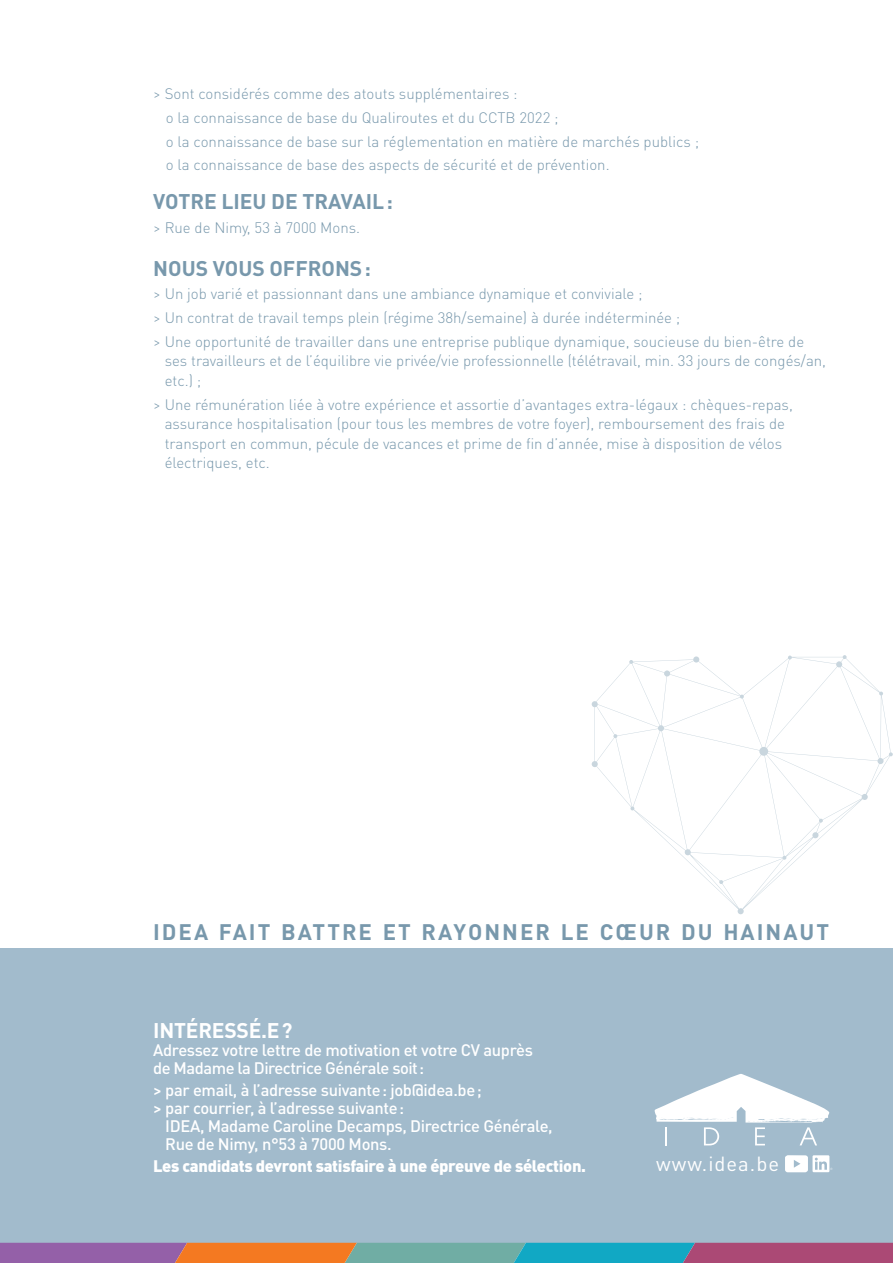
<style>
.page{position:relative;width:893px;height:1263px;background:#fff}
.page>*{position:absolute;margin:0;border:0;box-sizing:border-box;transform-origin:0 0}
.t1{font:700 22.2px "DIN";letter-spacing:.09em;color:#7898ac}
.t2{font:700 21px "DIN Pro";color:#7898ac}
.t3{font:700 21px "DIN Pro";letter-spacing:-.01em;color:#fff}
.t4{font:20.25px "DIN Pro";letter-spacing:.05em;color:#fff}
.t5{font:500 16.5px/18px "DIN Pro";letter-spacing:-.02em;color:#fff}
.t6{font:900 16.5px "DIN Pro";letter-spacing:-.02em;color:#fff}
.t7{font:300 15px/19.5px "DIN Pro";color:#7898ac}
</style>
<div class="page">
<div style="left:0;top:948px;width:893px;height:295px;background:#a2bbcc"></div>
<svg style="left:0;top:1243px;width:893px;height:20px;background:#8c7b87"></svg>
<svg style="left:785px;top:1155px;width:47px;height:17px"></svg>
<svg style="left:592px;top:655px;width:301px;height:259px"></svg>
<svg style="left:654px;top:1074px;width:175px;height:71px"></svg>
<p class="t7" style="left:153px;top:83px;width:366px">&gt; Sont considérés comme des atouts supplémentaires :</p>
<p class="t7" style="left:166px;top:107px;width:394px">o la connaissance de base du Qualiroutes et du CCTB 2022 ;</p>
<p class="t7" style="left:166px;top:131px;width:535px">o la connaissance de base sur la réglementation en matière de marchés publics ;</p>
<p class="t7" style="left:166px;top:154px;width:445px">o la connaissance de base des aspects de sécurité et de prévention.</p>
<p class="t2" style="left:153px;top:187px;width:241px">VOTRE LIEU DE TRAVAIL:</p>
<p class="t7" style="left:153px;top:217px;width:208px">&gt; Rue de Nimy, 53 à 7000 Mons.</p>
<p class="t2" style="left:153px;top:254px;width:219px">NOUS VOUS OFFRONS:</p>
<p class="t7" style="left:153px;top:283px;width:491px">&gt; Un job varié et passionnant dans une ambiance dynamique et conviviale ;</p>
<p class="t7" style="left:153px;top:307px;width:529px">&gt; Un contrat de travail temps plein (régime 38h/semaine) à durée indéterminée ;</p>
<p class="t7" style="left:165px;top:331px;width:663px;text-indent:-12px">&gt; Une opportunité de travailler dans une entreprise publique dynamique, soucieuse du bien-être de ses travailleurs et de l’équilibre vie privée/vie professionnelle (télétravail, min. 33 jours de congés/an, etc.) ;</p>
<p class="t7" style="left:165px;top:394px;width:630px;text-indent:-12px">&gt; Une rémunération liée à votre expérience et assortie d’avantages extra-légaux : chèques-repas, assurance hospitalisation (pour tous les membres de votre foyer), remboursement des frais de transport en commun, pécule de vacances et prime de fin d’année, mise à disposition de vélos électriques, etc.</p>
<p class="t1" style="left:153px;top:918px;width:677px">IDEA FAIT BATTRE ET RAYONNER LE CŒUR DU HAINAUT</p>
<p class="t3" style="left:153px;top:1016px;width:141px">INTÉRESSÉ.E?</p>
<p class="t5" style="left:153px;top:1039px;width:381px">Adressez votre lettre de motivation et votre CV auprès de Madame la Directrice Générale soit:</p>
<p class="t5" style="left:153px;top:1079px;width:330px">&gt; par email, à l’adresse suivante: job@idea.be;</p>
<p class="t5" style="left:153px;top:1097px;width:253px">&gt; par courrier, à l’adresse suivante:</p>
<p class="t5" style="left:165px;top:1115px;width:389px">IDEA, Madame Caroline Decamps, Directrice Générale,</p>
<p class="t5" style="left:165px;top:1133px;width:228px">Rue de Nimy, n°53 à 7000 Mons.</p>
<p class="t6" style="left:153px;top:1155px;width:434px">Les candidats devront satisfaire à une épreuve de sélection.</p>
<p class="t4" style="left:656px;top:1149px;width:125px">www.idea.be</p>
</div>
